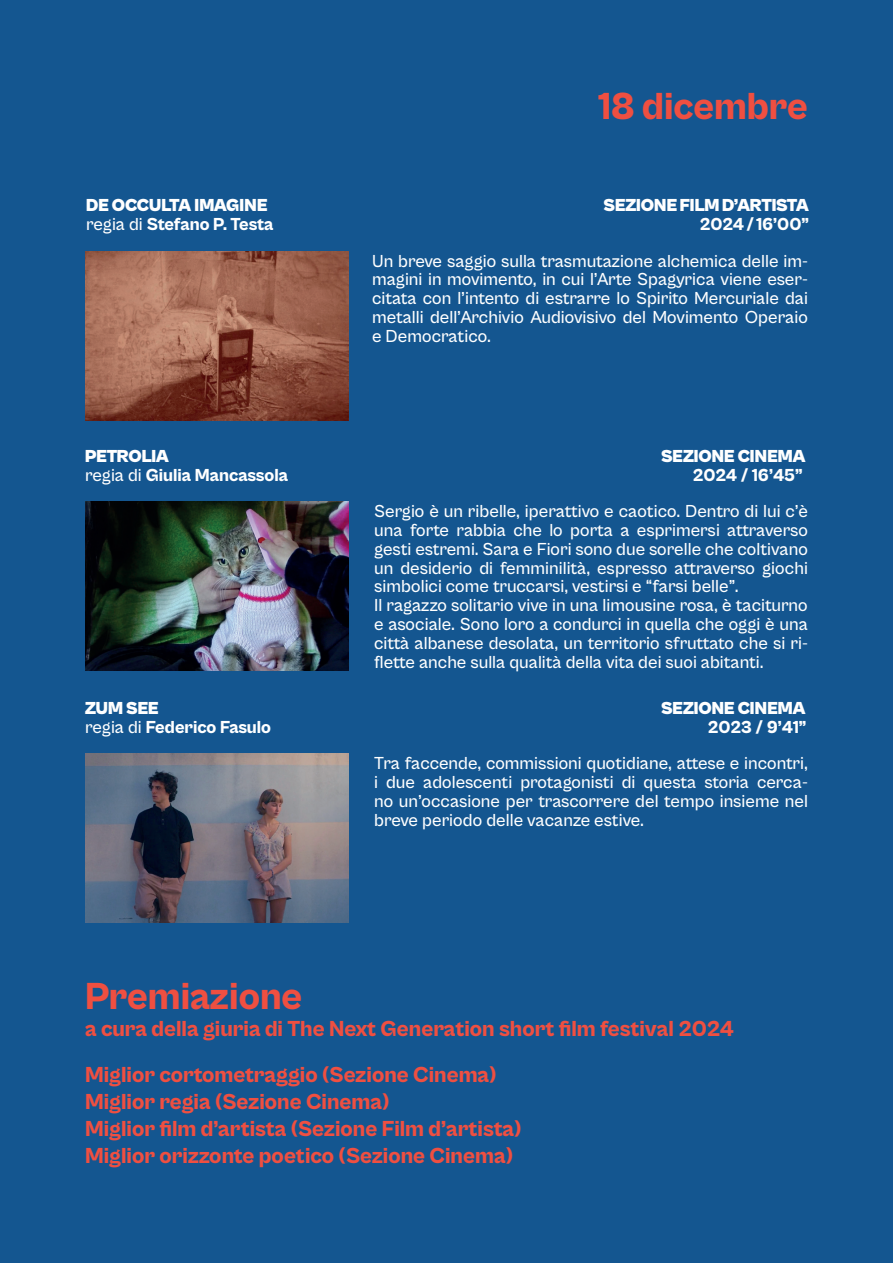
<style>
.page{position:relative;width:893px;height:1263px;background:#145690}
.page>*{position:absolute;margin:0;border:0;box-sizing:border-box;transform-origin:0 0}
.t1{font:800 39px "Cabinet Grotesk";color:#ef4f41}
.t2{font:800 22.5px/27px "Cabinet Grotesk";color:#ef4f41}
.t3{font:500 18px/18.8px "Cabinet Grotesk";color:#fff;text-align:justify}
.t4{font:800 18px "Cabinet Grotesk";letter-spacing:-.01em;color:#fff}
.t5{font:900 18px "Cabinet Grotesk";letter-spacing:-.005em;color:#fff}
.s1{font-weight:500}
</style>
<div class="page">
<img style="left:85px;top:252px;width:264px;height:169px">
<img style="left:85px;top:502px;width:264px;height:169px">
<img style="left:85px;top:754px;width:264px;height:169px">
<h1 class="t1" style="left:598px;top:85px;width:212px">18 dicembre</h1>
<p class="t5" style="left:86px;top:196px;width:183px">DE OCCULTA IMAGINE</p>
<p class="t5" style="left:604px;top:196px;width:207px">SEZIONE FILM D’ARTISTA</p>
<p class="t4" style="left:86px;top:214px;width:189px"><span class="s1">regia di</span> Stefano P. Testa</p>
<p class="t4" style="left:700px;top:214px;width:111px">2024 / 16’00”</p>
<p class="t3" style="left:372px;top:251px;width:437px">Un breve saggio sulla trasmutazione alchemica delle im&shy;magini in movimento, in cui l’Arte Spagyrica viene eser&shy;citata con l’intento di estrarre lo Spirito Mercuriale dai metalli dell’Archivio Audiovisivo del Movimento Operaio e Democratico.</p>
<p class="t5" style="left:85px;top:447px;width:85px">PETROLIA</p>
<p class="t5" style="left:661px;top:447px;width:146px">SEZIONE CINEMA</p>
<p class="t4" style="left:85px;top:465px;width:205px"><span class="s1">regia di</span> Giulia Mancassola</p>
<p class="t4" style="left:693px;top:465px;width:112px">2024 / 16’45”</p>
<p class="t3" style="left:374px;top:502px;width:435px;text-align:left">Sergio è un ribelle, iperattivo e caotico. Dentro di lui c’è una forte rabbia che lo porta a esprimersi attraverso gesti estremi. Sara e Fiori sono due sorelle che coltivano un desiderio di femminilità, espresso attraverso giochi simbolici come truccarsi, vestirsi e “farsi belle”.<br>Il ragazzo solitario vive in una limousine rosa, è taciturno e asociale. Sono loro a condurci in quella che oggi è una città albanese desolata, un territorio sfruttato che si ri&shy;flette anche sulla qualità della vita dei suoi abitanti.</p>
<p class="t5" style="left:85px;top:698px;width:75px">ZUM SEE</p>
<p class="t5" style="left:661px;top:698px;width:146px">SEZIONE CINEMA</p>
<p class="t4" style="left:85px;top:717px;width:188px"><span class="s1">regia di</span> Federico Fasulo</p>
<p class="t4" style="left:708px;top:717px;width:100px">2023 / 9’41”</p>
<p class="t3" style="left:374px;top:754px;width:435px">Tra faccende, commissioni quotidiane, attese e incontri, i due adolescenti protagonisti di questa storia cerca&shy;no un’occasione per trascorrere del tempo insieme nel breve periodo delle vacanze estive.</p>
<h1 class="t1" style="left:85px;top:975px;width:219px">Premiazione</h1>
<p class="t2" style="left:85px;top:1006px;width:650px;line-height:45.8px">a cura della giuria di The Next Generation short film festival 2024<br>Miglior cortometraggio (Sezione Cinema)</p>
<p class="t2" style="left:85px;top:1088px;width:438px">Miglior regia (Sezione Cinema)<br>Miglior film d’artista (Sezione Film d’artista)<br>Miglior orizzonte poetico (Sezione Cinema)</p>
</div>
